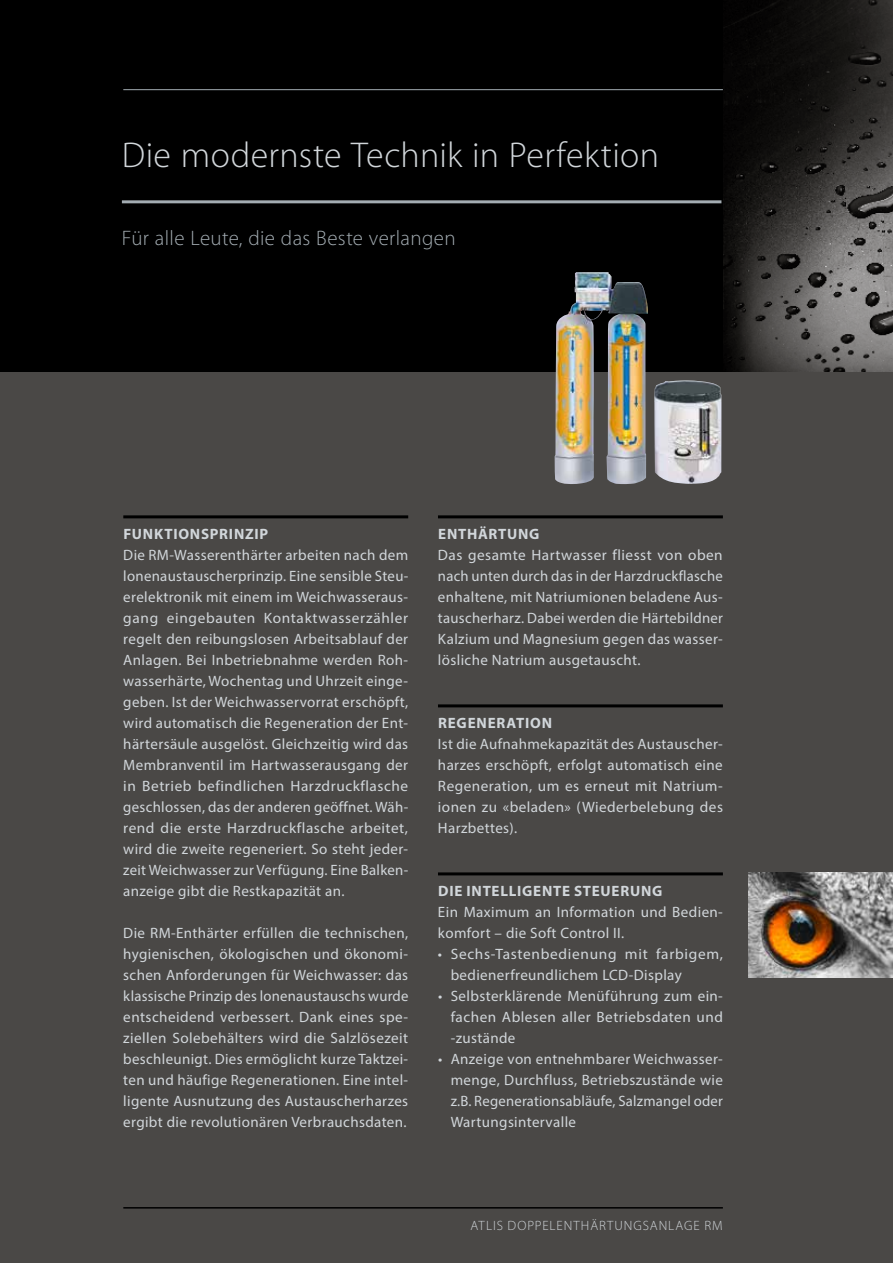
<style>
.page{position:relative;width:893px;height:1263px;background:#4a4846}
.page>*{position:absolute;margin:0;border:0;box-sizing:border-box;transform-origin:0 0}
.t1{font:300 36px "Myriad Pro";letter-spacing:.01em;color:#d1d6da}
.t2{font:300 21px "Myriad Pro";letter-spacing:.015em;color:#a3acb2}
.t3{font:15px/21px "Myriad Pro";letter-spacing:.025em;color:#d1d6da;text-align:justify}
.t4{font:700 15px "Myriad Pro";letter-spacing:.05em;color:#d1d6da}
.t5{font:300 13.5px "Myriad Pro";letter-spacing:.07em;color:#d1d6da}
</style>
<div class="page">
<div style="left:0;top:0;width:893px;height:371px;background:#000"></div>
<hr style="left:123px;top:89px;width:600px;height:1px;background:#a3acb2">
<img style="left:724px;top:0;width:169px;height:371px">
<img style="left:555px;top:272px;width:121px;height:212px">
<img style="left:748px;top:872px;width:145px;height:105px">
<hr style="left:123px;top:1207px;width:600px;height:1px;background:#000">
<hr style="left:122px;top:200px;width:599px;height:3px;background:#a3acb2">
<hr style="left:123px;top:515px;width:285px;height:3px;background:#000">
<hr style="left:438px;top:515px;width:285px;height:3px;background:#000">
<hr style="left:438px;top:704px;width:285px;height:3px;background:#000">
<hr style="left:438px;top:872px;width:285px;height:3px;background:#000">
<h1 class="t1" style="left:122px;top:134px;width:539px">Die modernste Technik in Perfektion</h1>
<h2 class="t2" style="left:122px;top:226px;width:335px">Für alle Leute, die das Beste verlangen</h2>
<p class="t4" style="left:123px;top:524px;width:146px">FUNKTIONSPRINZIP</p>
<p class="t3" style="left:123px;top:545px;width:286px">Die RM-Wasserenthärter arbeiten nach dem lonenaustauscherprinzip. Eine sensible Steu&shy;erelektronik mit einem im Weichwasseraus&shy;gang eingebauten Kontaktwasserzähler regelt den reibungslosen Arbeitsablauf der Anlagen. Bei Inbetriebnahme werden Roh&shy;wasserhärte, Wochentag und Uhrzeit einge&shy;geben. Ist der Weichwasservorrat erschöpft, wird automatisch die Regeneration der Ent&shy;härtersäule ausgelöst. Gleichzeitig wird das Membranventil im Hartwasserausgang der in Betrieb befindlichen Harzdruckflasche geschlossen, das der anderen geöffnet. Wäh&shy;rend die erste Harzdruckflasche arbeitet, wird die zweite regeneriert. So steht jeder&shy;zeit Weichwasser zur Verfügung. Eine Balken&shy;anzeige gibt die Restkapazität an.</p>
<p class="t3" style="left:123px;top:923px;width:287px">Die RM-Enthärter erfüllen die technischen, hygienischen, ökologischen und ökonomi&shy;schen Anforderungen für Weichwasser: das klassische Prinzip des lonenaustauschs wurde entscheidend verbessert. Dank eines spe&shy;ziellen Solebehälters wird die Salzlösezeit beschleunigt. Dies ermöglicht kurze Taktzei&shy;ten und häufige Regenerationen. Eine intel&shy;ligente Ausnutzung des Austauscherharzes ergibt die revolutionären Verbrauchsdaten.</p>
<p class="t4" style="left:438px;top:524px;width:103px">ENTHÄRTUNG</p>
<p class="t3" style="left:438px;top:545px;width:287px">Das gesamte Hartwasser fliesst von oben nach unten durch das in der Harzdruckflasche enhaltene, mit Natriumionen beladene Aus&shy;tauscherharz. Dabei werden die Härtebildner Kalzium und Magnesium gegen das wasser&shy;lösliche Natrium ausgetauscht.</p>
<p class="t4" style="left:438px;top:713px;width:115px">REGENERATION</p>
<p class="t3" style="left:438px;top:734px;width:287px">Ist die Aufnahmekapazität des Austauscher&shy;harzes erschöpft, erfolgt automatisch eine Regeneration, um es erneut mit Natrium&shy;ionen zu «beladen» (Wiederbelebung des Harzbettes).</p>
<p class="t4" style="left:438px;top:881px;width:226px">DIE INTELLIGENTE STEUERUNG</p>
<p class="t3" style="left:438px;top:902px;width:286px">Ein Maximum an Information und Bedien&shy;komfort – die Soft Control II.</p>
<p class="t3" style="left:451px;top:944px;width:274px;text-indent:-13px">• Sechs-Tastenbedienung mit farbigem, bedienerfreundlichem LCD-Display</p>
<p class="t3" style="left:451px;top:986px;width:274px;text-indent:-13px">• Selbsterklärende Menüführung zum ein&shy;fachen Ablesen aller Betriebsdaten und -zustände</p>
<p class="t3" style="left:451px;top:1049px;width:274px;text-indent:-13px">• Anzeige von entnehmbarer Weichwasser&shy;menge, Durchfluss, Betriebszustände wie z.B. Regenerationsabläufe, Salzmangel oder Wartungsintervalle</p>
<p class="t5" style="left:471px;top:1217px;width:254px">ATLIS DOPPELENTHÄRTUNGSANLAGE RM</p>
</div>
